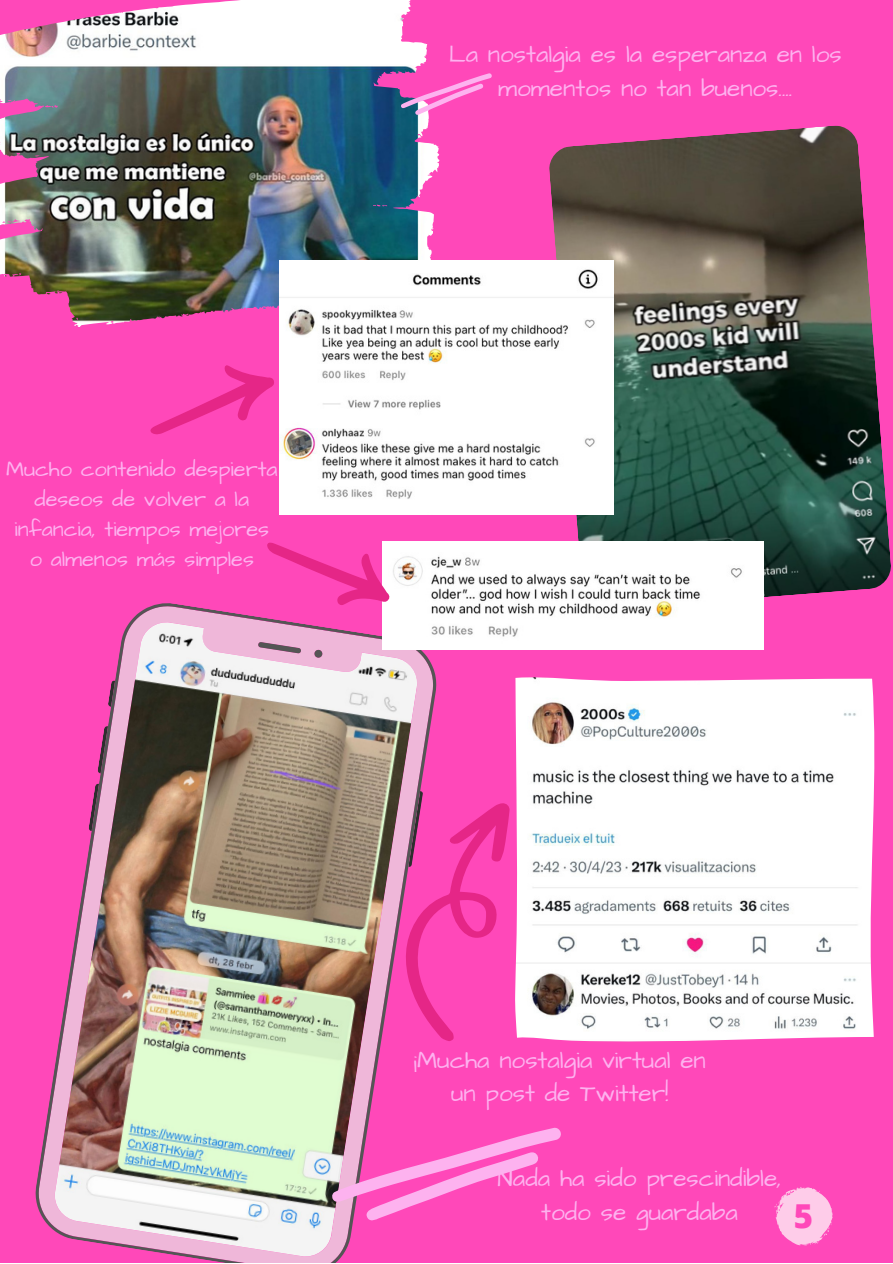
<style>
.page{position:relative;width:893px;height:1264px;background:#fff}
.page>*{position:absolute;margin:0;border:0;box-sizing:border-box;transform-origin:0 0}
.t1{font:800 33px "Open Sans";color:#ff48b9}
.t2{font:24.45px/33.8px "Architects Daughter";color:#fdb2ef;text-align:center}
.t3{font:21.75px/30.2px "Architects Daughter";color:#fdb2ef;text-align:center}
</style>
<div class="page">
<img style="left:0;top:0;width:892px;height:1262px">
<img style="left:32px;top:602px;width:404px;height:660px">
<svg style="left:329px;top:1114px;width:234px;height:118px;background:#f566c0"></svg>
<img style="left:373px;top:11px;width:66px;height:146px">
<svg style="left:400px;top:73px;width:92px;height:42px;background:#f062c1"></svg>
<img style="left:548px;top:125px;width:343px;height:485px">
<img style="left:279px;top:261px;width:334px;height:254px">
<img style="left:383px;top:541px;width:380px;height:108px">
<svg style="left:256px;top:515px;width:147px;height:107px;background:#fa56b9"></svg>
<svg style="left:138px;top:349px;width:147px;height:107px;background:#fb4bb5"></svg>
<img style="left:515px;top:677px;width:359px;height:364px">
<svg style="left:403px;top:791px;width:107px;height:250px;background:#f644ae"></svg>
<svg style="left:774px;top:1186px;width:58px;height:59px;background:#fea7db"></svg>
<p class="t3" style="left:6px;top:454px;width:273px">Mucho contenido despierta deseos de volver a la infancia, tiempos mejores o almenos más simples</p>
<p class="t2" style="left:449px;top:38px;width:394px">La nostalgia es la esperanza en los momentos no tan buenos....</p>
<p class="t2" style="left:414px;top:1043px;width:293px">¡Mucha nostalgia virtual en un post de Twitter!</p>
<p class="t2" style="left:497px;top:1161px;width:285px">Nada ha sido prescindible, todo se guardaba</p>
<p class="t1" style="left:793px;top:1192px;width:21px">5</p>
</div>
